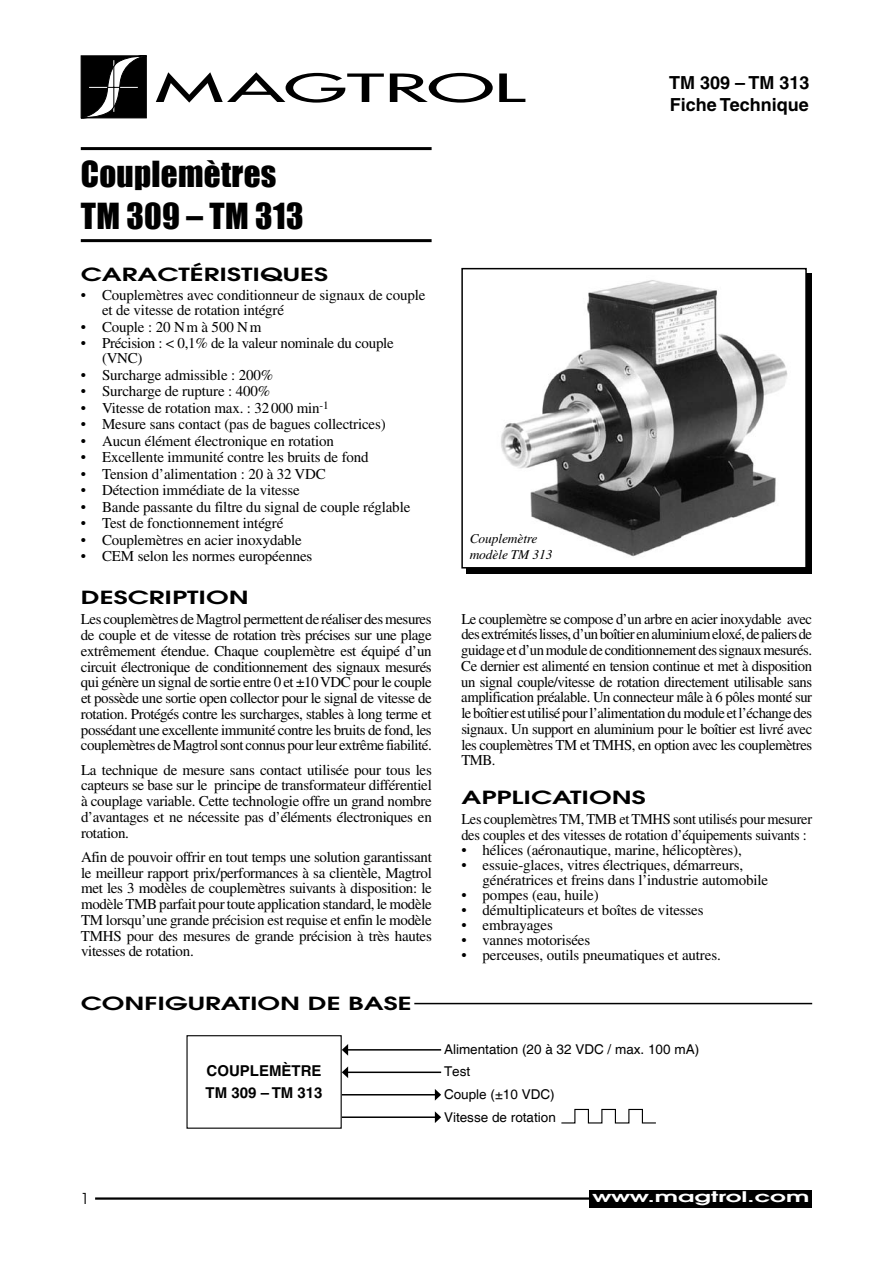
<style>
.page{position:relative;width:893px;height:1263px;background:#fff}
.page>*{position:absolute;margin:0;border:0;box-sizing:border-box;transform-origin:0 0}
.t1{font:37.8px "Futura";letter-spacing:-.005em;color:#000;scale:2.14 1}
.t2{font:33px/42px "Impact";letter-spacing:.01em;color:#000}
.t3{font:600 18px "Avant Garde";color:#000;scale:1.5 1}
.t4{font:700 18px/21.6px "Helvetica";color:#000}
.t5{font:15px/15.8px "Times";letter-spacing:-.01em;color:#000;text-align:justify}
.t6{font:15px/15.8px "Times";letter-spacing:-.01em;color:#000;scale:.96 1}
.t7{font:700 15px/22.2px "Helvetica";color:#000}
.t8{font:15px "Avant Garde";color:#000}
.t9{font:600 14.55px "Avant Garde";color:#fff;scale:1.7 1}
.t10{font:13.5px "Helvetica";color:#000}
.t11{font:italic 13.5px/16.2px "Times";letter-spacing:-.01em;color:#000}
</style>
<div class="page">
<hr style="left:81px;top:147px;width:351px;height:3px;background:#000">
<hr style="left:81px;top:239px;width:351px;height:3px;background:#000">
<svg style="left:81px;top:55px;width:66px;height:63px;background:#292929"></svg>
<hr style="left:95px;top:1197px;width:524px;height:3px;background:#000">
<div style="left:589px;top:1190px;width:223px;height:18px;background:#000"></div>
<div style="left:467px;top:273px;width:345px;height:301px;background:#000"></div>
<div style="left:462px;top:269px;width:344px;height:299px;background:#fff"></div>
<img style="left:501px;top:280px;width:287px;height:277px">
<div style="left:461px;top:268px;width:346px;height:300px;border:2px solid #000"></div>
<div style="left:186px;top:1035px;width:156px;height:94px;border:1px solid #000"></div>
<hr style="left:347px;top:1071px;width:94px;height:2px;background:#000">
<svg style="left:342px;top:1066px;width:6px;height:12px"></svg>
<hr style="left:342px;top:1094px;width:94px;height:1px;background:#000">
<svg style="left:435px;top:1089px;width:6px;height:11px"></svg>
<hr style="left:342px;top:1116px;width:94px;height:2px;background:#000">
<svg style="left:435px;top:1111px;width:6px;height:12px"></svg>
<svg style="left:561px;top:1108px;width:95px;height:16px"></svg>
<hr style="left:347px;top:1049px;width:94px;height:1px;background:#000">
<svg style="left:342px;top:1044px;width:6px;height:12px"></svg>
<hr style="left:414px;top:1003px;width:398px;height:1px;background:#000">
<h1 class="t1" style="left:155px;top:63px;width:174px">MAGTROL</h1>
<h2 class="t2" style="left:81px;top:152px;width:224px">Couplemètres<br>TM 309 – TM 313</h2>
<p class="t4" style="left:669px;top:72px;width:142px">TM 309 – TM 313<br>Fiche Technique</p>
<p class="t3" style="left:81px;top:263px;width:166px">CARACTÉRISTIQUES</p>
<p class="t5" style="left:102px;top:288px;width:325px;line-height:15px;text-indent:-21px">• Couplemètres avec conditionneur de signaux de couple et de vitesse de rotation intégré</p>
<p class="t5" style="left:81px;top:319px;width:182px">• Couple : 20 Nm à 500 Nm</p>
<p class="t5" style="left:102px;top:336px;width:293px;line-height:15px;text-indent:-21px">• Précision : &lt; 0,1% de la valeur nominale du couple (VNC)</p>
<p class="t5" style="left:81px;top:367px;width:194px">• Surcharge admissible : 200%</p>
<p class="t5" style="left:81px;top:383px;width:191px">• Surcharge de rupture : 400%</p>
<p class="t5" style="left:81px;top:400px;width:250px">• Vitesse de rotation max. : 32000 min<sup>-1</sup></p>
<p class="t5" style="left:81px;top:416px;width:306px">• Mesure sans contact (pas de bagues collectrices)</p>
<p class="t5" style="left:81px;top:433px;width:255px">• Aucun élément électronique en rotation</p>
<p class="t5" style="left:81px;top:449px;width:289px">• Excellente immunité contre les bruits de fond</p>
<p class="t5" style="left:81px;top:466px;width:247px">• Tension d’alimentation : 20 à 32 VDC</p>
<p class="t5" style="left:81px;top:482px;width:220px">• Détection immédiate de la vitesse</p>
<p class="t5" style="left:81px;top:499px;width:331px">• Bande passante du filtre du signal de couple réglable</p>
<p class="t5" style="left:81px;top:515px;width:204px">• Test de fonctionnement intégré</p>
<p class="t5" style="left:81px;top:532px;width:223px">• Couplemètres en acier inoxydable</p>
<p class="t5" style="left:81px;top:548px;width:233px">• CEM selon les normes européennes</p>
<p class="t3" style="left:81px;top:586px;width:113px">DESCRIPTION</p>
<p class="t5" style="left:81px;top:611px;width:353px">Les couplemètres de Magtrol permettent de réaliser des mesures de couple et de vitesse de rotation très précises sur une plage extrêmement étendue. Chaque couplemètre est équipé d’un circuit électronique de conditionnement des signaux mesurés qui génère un signal de sortie entre 0 et ±10VDC pour le couple et possède une sortie open collector pour le signal de vitesse de rotation. Protégés contre les surcharges, stables à long terme et possédant une excellente immunité contre les bruits de fond, les couplemètres de Magtrol sont connus pour leur extrême fiabilité.</p>
<p class="t5" style="left:81px;top:762px;width:352px">La technique de mesure sans contact utilisée pour tous les capteurs se base sur le principe de transformateur différentiel à couplage variable. Cette technologie offre un grand nombre d’avantages et ne nécessite pas d’éléments électroniques en rotation.</p>
<p class="t5" style="left:81px;top:849px;width:352px">Afin de pouvoir offrir en tout temps une solution garantissant le meilleur rapport prix/performances à sa clientèle, Magtrol met les 3 modèles de couplemètres suivants à disposition: le modèleTMB parfait pour toute application standard, le modèle TM lorsqu’une grande précision est requise et enfin le modèle TMHS pour des mesures de grande précision à très hautes vitesses de rotation.</p>
<p class="t11" style="left:470px;top:530px;width:84px">Couplemètre modèle TM 313</p>
<p class="t5" style="left:461px;top:611px;width:352px">Le couplemètre se compose d’un arbre en acier inoxydable avec desextrémitéslisses,d’unboîtierenaluminiumeloxé,depaliersde guidage et d’un module de conditionnement des signaux mesurés.<br>Ce dernier est alimenté en tension continue et met à disposition un signal couple/vitesse de rotation directement utilisable sans amplification préalable. Un connecteur mâle à 6 pôles monté sur le boîtier estutilisé pourl’alimentation du module etl’échange des signaux. Un support en aluminium pour le boîtier est livré avec les couplemètres TM et TMHS, en option avec les couplemètres TMB.</p>
<p class="t3" style="left:461px;top:786px;width:124px">APPLICATIONS</p>
<p class="t6" style="left:461px;top:811px;width:367px">Les couplemètres TM, TMB et TMHS sont utilisés pour mesurer des couples et des vitesses de rotation d’équipements suivants :</p>
<p class="t5" style="left:461px;top:842px;width:282px">• hélices (aéronautique, marine, hélicoptères),</p>
<p class="t5" style="left:483px;top:857px;width:287px;line-height:15px;text-indent:-21px">• essuie-glaces, vitres électriques, démarreurs, génératrices et freins dans l’industrie automobile</p>
<p class="t5" style="left:461px;top:887px;width:139px">• pompes (eau, huile)</p>
<p class="t5" style="left:461px;top:902px;width:244px">• démultiplicateurs et boîtes de vitesses</p>
<p class="t5" style="left:461px;top:917px;width:93px">• embrayages</p>
<p class="t5" style="left:461px;top:932px;width:130px">• vannes motorisées</p>
<p class="t5" style="left:461px;top:947px;width:261px">• perceuses, outils pneumatiques et autres.</p>
<p class="t3" style="left:81px;top:992px;width:222px">CONFIGURATION DE BASE</p>
<p class="t7" style="left:206px;top:1059px;width:118px">Couplemètre<br>TM 309 – TM 313</p>
<p class="t10" style="left:444px;top:1041px;width:257px">Alimentation (20 à 32 VDC / max. 100 mA)</p>
<p class="t10" style="left:444px;top:1063px;width:28px">Test</p>
<p class="t10" style="left:444px;top:1086px;width:112px">Couple (±10 VDC)</p>
<p class="t10" style="left:444px;top:1109px;width:113px">Vitesse de rotation</p>
<p class="t8" style="left:81px;top:1190px;width:10px">1</p>
<p class="t9" style="left:592px;top:1187px;width:129px">WWW.MAGTROL.COM</p>
</div>
